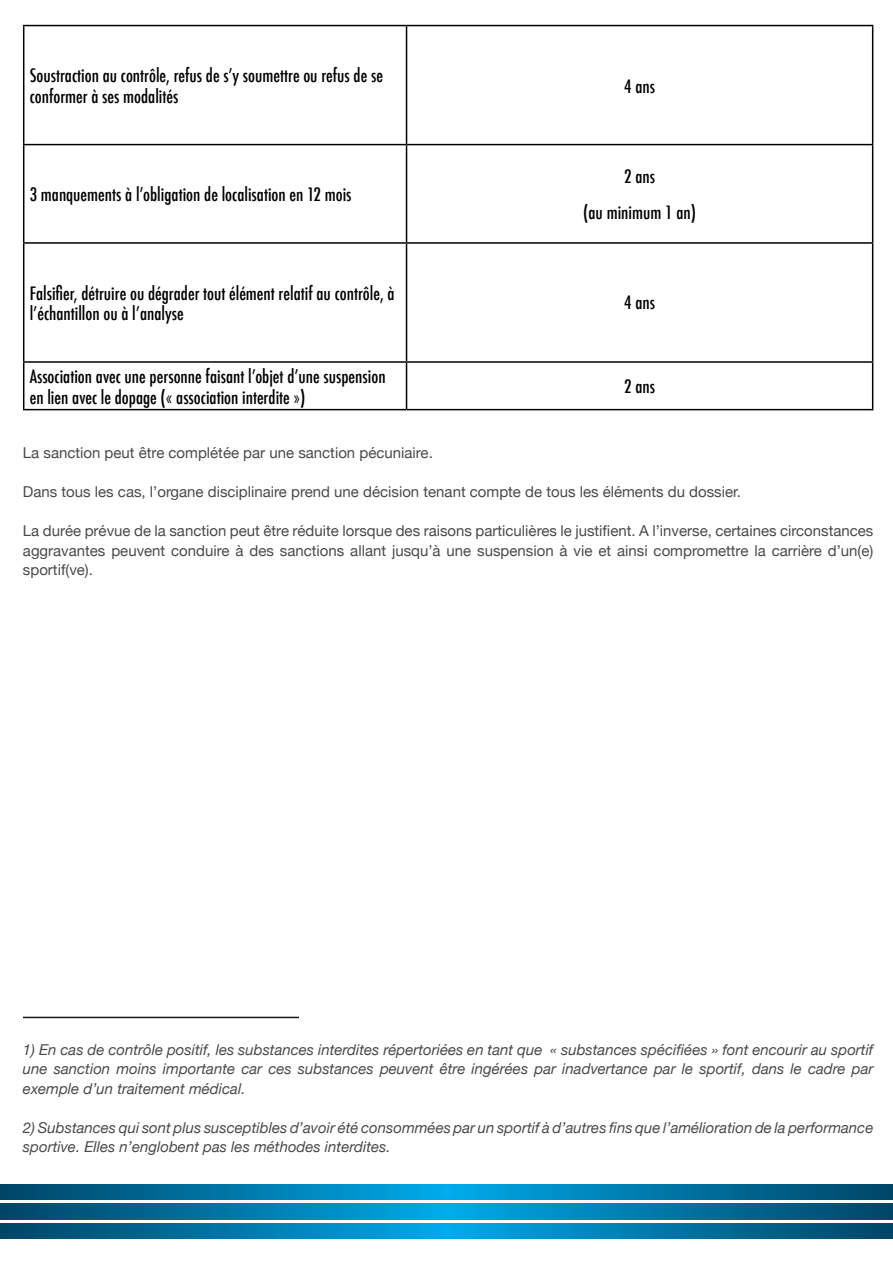
<style>
.page{position:relative;width:893px;height:1263px;background:#fff}
.page>*{position:absolute;margin:0;border:0;box-sizing:border-box;transform-origin:0 0}
.t1{font:500 condensed 18px/20.7px "Futura";color:#000}
.t2{font:italic 15px/19.5px "Helvetica Neue";color:#4a4a4d;text-align:justify}
.t3{font:15px/19.5px "Helvetica Neue";color:#4a4a4d;text-align:justify}
</style>
<div class="page">
<svg style="left:0;top:1223px;width:893px;height:16px;background:#0076a7"></svg>
<svg style="left:0;top:1184px;width:893px;height:16px;background:#0076a7"></svg>
<svg style="left:0;top:1204px;width:893px;height:15px;background:#0076a7"></svg>
<hr style="left:23px;top:25px;width:384px;height:1px;background:#000">
<hr style="left:23px;top:26px;width:1px;height:118px;background:#000">
<hr style="left:407px;top:25px;width:466px;height:1px;background:#000">
<hr style="left:406px;top:26px;width:1px;height:118px;background:#000">
<hr style="left:872px;top:26px;width:1px;height:118px;background:#000">
<hr style="left:23px;top:144px;width:384px;height:1px;background:#000">
<hr style="left:23px;top:145px;width:1px;height:97px;background:#000">
<hr style="left:407px;top:144px;width:466px;height:1px;background:#000">
<hr style="left:406px;top:145px;width:1px;height:97px;background:#000">
<hr style="left:872px;top:145px;width:1px;height:97px;background:#000">
<hr style="left:23px;top:242px;width:384px;height:2px;background:#000">
<hr style="left:23px;top:244px;width:1px;height:117px;background:#000">
<hr style="left:407px;top:242px;width:466px;height:2px;background:#000">
<hr style="left:406px;top:244px;width:1px;height:117px;background:#000">
<hr style="left:872px;top:244px;width:1px;height:117px;background:#000">
<hr style="left:23px;top:361px;width:384px;height:2px;background:#000">
<hr style="left:23px;top:363px;width:1px;height:46px;background:#000">
<hr style="left:407px;top:361px;width:466px;height:2px;background:#000">
<hr style="left:406px;top:363px;width:1px;height:46px;background:#000">
<hr style="left:872px;top:363px;width:1px;height:46px;background:#000">
<hr style="left:23px;top:409px;width:384px;height:1px;background:#000">
<hr style="left:407px;top:409px;width:466px;height:1px;background:#000">
<hr style="left:23px;top:1017px;width:276px;height:1px;background:#000">
<p class="t1" style="left:30px;top:65px;width:355px">Soustraction au contrôle, refus de s’y soumettre ou refus de se conformer à ses modalités</p>
<p class="t1" style="left:624px;top:76px;width:32px">4 ans</p>
<p class="t1" style="left:30px;top:184px;width:323px">3 manquements à l’obligation de localisation en 12 mois</p>
<p class="t1" style="left:583px;top:159px;width:114px;line-height:35.7px;text-align:center">2 ans<br>(au minimum 1 an)</p>
<p class="t1" style="left:30px;top:283px;width:366px">Falsifier, détruire ou dégrader tout élément relatif au contrôle, à l’échantillon ou à l’analyse</p>
<p class="t1" style="left:624px;top:292px;width:32px">4 ans</p>
<p class="t1" style="left:30px;top:366px;width:357px">Association avec une personne faisant l’objet d’une suspension en lien avec le dopage (« association interdite »)</p>
<p class="t1" style="left:624px;top:376px;width:32px">2 ans</p>
<p class="t3" style="left:23px;top:443px;width:411px">La sanction peut être complétée par une sanction pécuniaire.</p>
<p class="t3" style="left:23px;top:482px;width:719px">Dans tous les cas, l’organe disciplinaire prend une décision tenant compte de tous les éléments du dossier.</p>
<p class="t3" style="left:23px;top:521px;width:852px">La durée prévue de la sanction peut être réduite lorsque des raisons particulières le justifient. A l’inverse, certaines circonstances aggravantes peuvent conduire à des sanctions allant jusqu’à une suspension à vie et ainsi compromettre la carrière d’un(e) sportif(ve).</p>
<p class="t2" style="left:23px;top:1039px;width:852px">1) En cas de contrôle positif, les substances interdites répertoriées en tant que « substances spécifiées » font encourir au sportif une sanction moins importante car ces substances peuvent être ingérées par inadvertance par le sportif, dans le cadre par exemple d’un traitement médical.</p>
<p class="t2" style="left:23px;top:1117px;width:852px">2) Substances qui sont plus susceptibles d’avoir été consommées par un sportif à d’autres fins que l’amélioration de la performance sportive. Elles n’englobent pas les méthodes interdites.</p>
</div>
